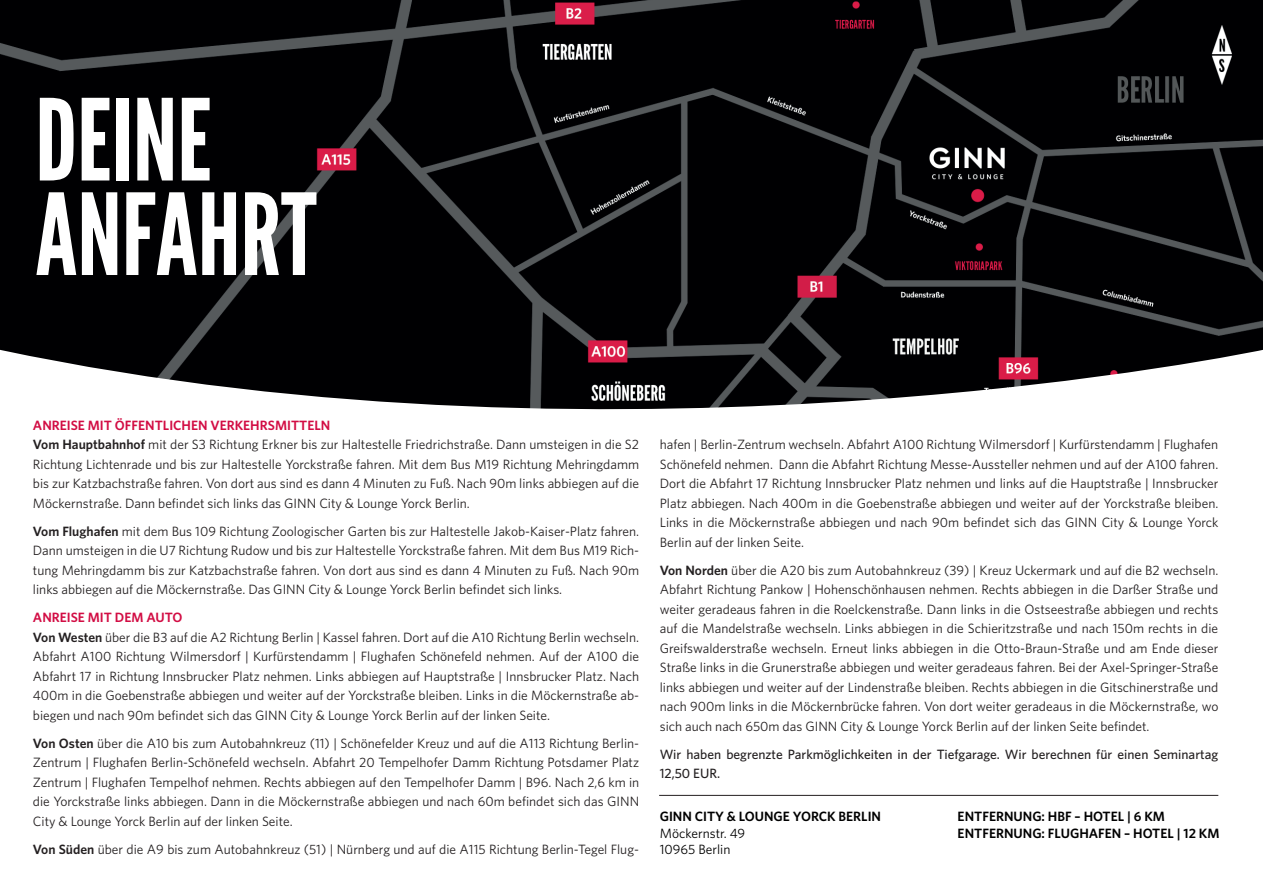
<style>
.page{position:relative;width:1263px;height:893px;background:#fff}
.page>*{position:absolute;margin:0;border:0;box-sizing:border-box;transform-origin:0 0}
.t1{font:112.5px/94.5px "League Gothic";color:#fff}
.t2{font:13.5px/19.5px "Whitney";color:#231f20;text-align:justify}
.t3{font:500 13.5px/19.5px "Whitney";color:#231f20}
.t4{font:600 13.5px/16.5px "Whitney";color:#000001}
.t5{font:13.5px/16.5px "Whitney";color:#000001}
.s1{font-weight:600;color:#d20d44}
.s2{font-weight:600}
</style>
<div class="page">
<img style="left:0;top:0;width:1263px;height:410px">
<hr style="left:659px;top:795px;width:559px;height:1px;background:#231f20">
<h1 class="t1" style="left:35px;top:94px;width:283px">DEINE<br>ANFAHRT</h1>
<p class="t2" style="left:33px;top:415px;width:608px;text-align:left"><span class="s1">ANREISE MIT ÖFFENTLICHEN VERKEHRSMITTELN<br></span><span class="s2">Vom Hauptbahnhof</span> mit der S3 Richtung Erkner bis zur Haltestelle Friedrichstraße. Dann umsteigen in die S2<br>Richtung Lichtenrade und bis zur Haltestelle Yorckstraße fahren. Mit dem Bus M19 Richtung Mehringdamm bis zur Katzbachstraße fahren. Von dort aus sind es dann 4 Minuten zu Fuß. Nach 90m links abbiegen auf die Möckernstraße. Dann befindet sich links das GINN City &amp; Lounge Yorck Berlin.</p>
<p class="t2" style="left:33px;top:521px;width:608px"><span class="s2">Vom Flughafen</span> mit dem Bus 109 Richtung Zoologischer Garten bis zur Haltestelle Jakob-Kaiser-Platz fahren.<br>Dann umsteigen in die U7 Richtung Rudow und bis zur Haltestelle Yorckstraße fahren. Mit dem Bus M19 Rich&shy;tung Mehringdamm bis zur Katzbachstraße fahren. Von dort aus sind es dann 4 Minuten zu Fuß. Nach 90m links abbiegen auf die Möckernstraße. Das GINN City &amp; Lounge Yorck Berlin befindet sich links.</p>
<p class="t2" style="left:33px;top:608px;width:608px;text-align:left"><span class="s1">ANREISE MIT DEM AUTO<br></span><span class="s2">Von Westen</span> über die B3 auf die A2 Richtung Berlin | Kassel fahren. Dort auf die A10 Richtung Berlin wechseln.<br>Abfahrt A100 Richtung Wilmersdorf | Kurfürstendamm | Flughafen Schönefeld nehmen. Auf der A100 die Abfahrt 17 in Richtung Innsbrucker Platz nehmen. Links abbiegen auf Hauptstraße | Innsbrucker Platz. Nach 400m in die Goebenstraße abbiegen und weiter auf der Yorckstraße bleiben. Links in die Möckernstraße ab&shy;biegen und nach 90m befindet sich das GINN City &amp; Lounge Yorck Berlin auf der linken Seite.</p>
<p class="t2" style="left:33px;top:733px;width:608px"><span class="s2">Von Osten</span> über die A10 bis zum Autobahnkreuz (11) | Schönefelder Kreuz und auf die A113 Richtung Berlin-Zentrum | Flughafen Berlin-Schönefeld wechseln. Abfahrt 20 Tempelhofer Damm Richtung Potsdamer Platz Zentrum | Flughafen Tempelhof nehmen. Rechts abbiegen auf den Tempelhofer Damm | B96. Nach 2,6 km in die Yorckstraße links abbiegen. Dann in die Möckernstraße abbiegen und nach 60m befindet sich das GINN City &amp; Lounge Yorck Berlin auf der linken Seite.</p>
<p class="t2" style="left:33px;top:839px;width:608px"><span class="s2">Von Süden</span> über die A9 bis zum Autobahnkreuz (51) | Nürnberg und auf die A115 Richtung Berlin-Tegel Flug-</p>
<p class="t2" style="left:660px;top:435px;width:560px">hafen | Berlin-Zentrum wechseln. Abfahrt A100 Richtung Wilmersdorf | Kurfürstendamm | Flughafen Schönefeld nehmen. Dann die Abfahrt Richtung Messe-Aussteller nehmen und auf der A100 fahren.<br>Dort die Abfahrt 17 Richtung Innsbrucker Platz nehmen und links auf die Hauptstraße | Innsbrucker Platz abbiegen. Nach 400m in die Goebenstraße abbiegen und weiter auf der Yorckstraße bleiben.<br>Links in die Möckernstraße abbiegen und nach 90m befindet sich das GINN City &amp; Lounge Yorck Berlin auf der linken Seite.</p>
<p class="t2" style="left:660px;top:560px;width:560px"><span class="s2">Von Norden</span> über die A20 bis zum Autobahnkreuz (39) | Kreuz Uckermark und auf die B2 wechseln.<br>Abfahrt Richtung Pankow | Hohenschönhausen nehmen. Rechts abbiegen in die Darßer Straße und weiter geradeaus fahren in die Roelckenstraße. Dann links in die Ostseestraße abbiegen und rechts auf die Mandelstraße wechseln. Links abbiegen in die Schieritzstraße und nach 150m rechts in die Greifswalderstraße wechseln. Erneut links abbiegen in die Otto-Braun-Straße und am Ende dieser Straße links in die Grunerstraße abbiegen und weiter geradeaus fahren. Bei der Axel-Springer-Straße links abbiegen und weiter auf der Lindenstraße bleiben. Rechts abbiegen in die Gitschinerstraße und nach 900m links in die Möckernbrücke fahren. Von dort weiter geradeaus in die Möckernstraße, wo sich auch nach 650m das GINN City &amp; Lounge Yorck Berlin auf der linken Seite befindet.</p>
<p class="t3" style="left:660px;top:744px;width:560px">Wir haben begrenzte Parkmöglichkeiten in der Tiefgarage. Wir berechnen für einen Seminartag<br>12,50 EUR.</p>
<p class="t4" style="left:660px;top:808px;width:223px">GINN CITY &amp; LOUNGE YORCK BERLIN</p>
<p class="t5" style="left:660px;top:824px;width:87px">Möckernstr. 49<br>10965 Berlin</p>
<p class="t4" style="left:958px;top:808px;width:263px">ENTFERNUNG: HBF – HOTEL | 6 KM<br>ENTFERNUNG: FLUGHAFEN – HOTEL | 12 KM</p>
</div>
